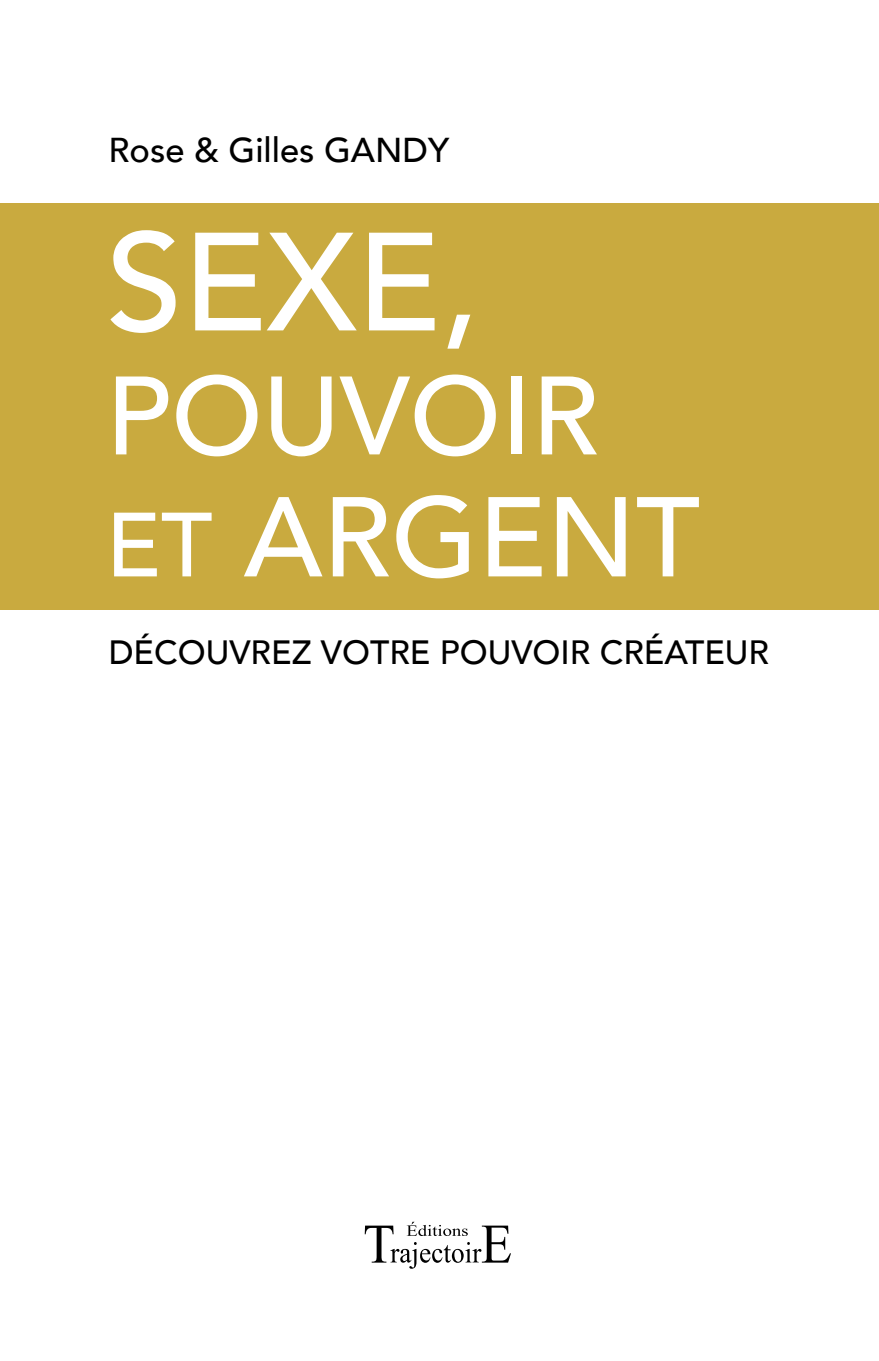
<style>
.page{position:relative;width:879px;height:1361px;background:#fff}
.page>*{position:absolute;margin:0;border:0;box-sizing:border-box;transform-origin:0 0}
.t1{font:500 138px "Avenir";color:#fff}
.t2{font:500 112px "Avenir";color:#fff}
.t3{font:500 110px "Avenir";color:#fff}
.t4{font:500 34.4px "Avenir";color:#000}
.t5{font:500 33.6px "Avenir";color:#000}
.s1{font-size:90px}
</style>
<div class="page">
<div style="left:0;top:203px;width:879px;height:406px;background:#c9aa3f"></div>
<svg style="left:365px;top:1221px;width:146px;height:47px"></svg>
<p class="t4" style="left:109px;top:120px;width:342px">Rose &amp; Gilles GANDY</p>
<h1 class="t1" style="left:106px;top:163px;width:375px">SEXE,</h1>
<h3 class="t3" style="left:106px;top:321px;width:494px">POUVOIR</h3>
<h2 class="t2" style="left:106px;top:440px;width:596px"><span class="s1">ET</span> ARGENT</h2>
<p class="t5" style="left:109px;top:624px;width:662px">DÉCOUVREZ VOTRE POUVOIR CRÉATEUR</p>
</div>
